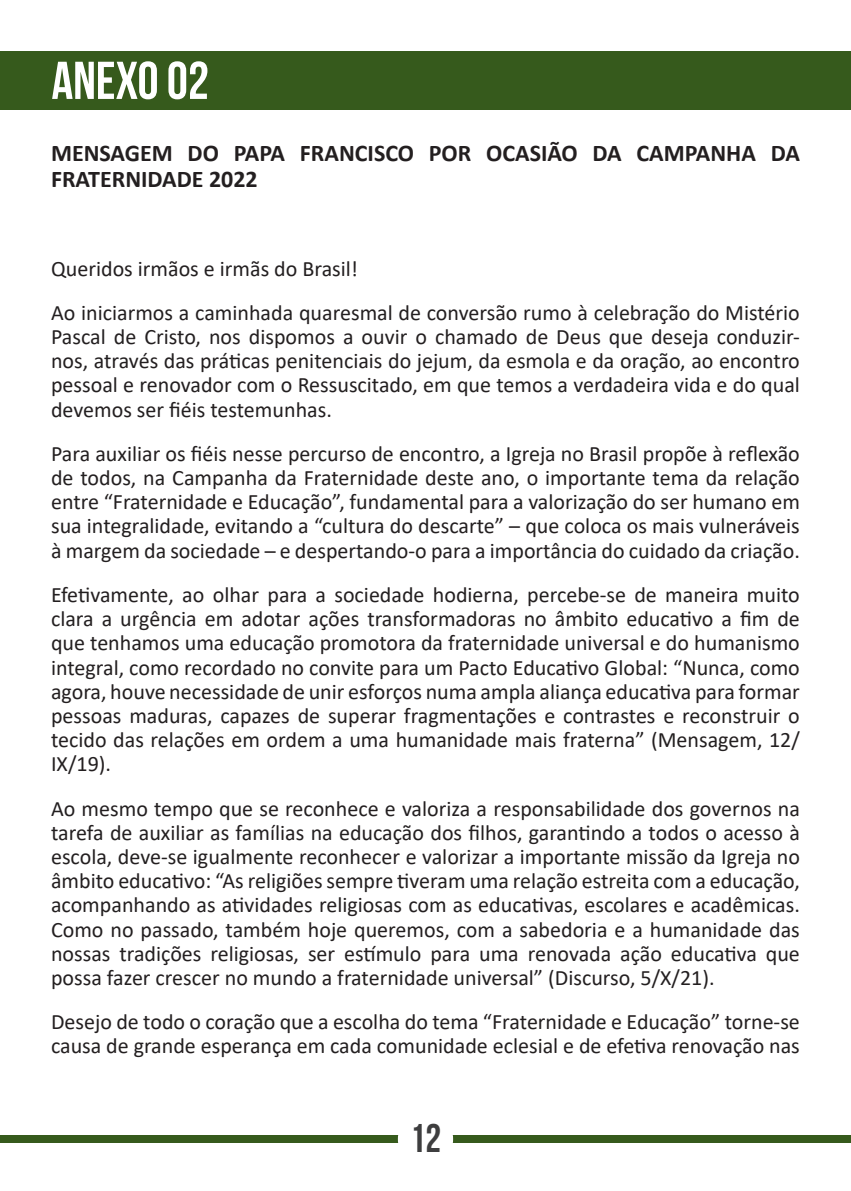
<style>
.page{position:relative;width:851px;height:1191px;background:#fff}
.page>*{position:absolute;margin:0;border:0;box-sizing:border-box;transform-origin:0 0}
.t1{font:53.2px "Bebas Neue";color:#fff}
.t2{font:700 40px "Bebas Neue";color:#3e3e3f}
.t3{font:700 24px/26.4px "Calibri";color:#231f20}
.t4{font:22px/24.2px "Calibri";color:#231f20;text-align:justify}
</style>
<div class="page">
<div style="left:0;top:1135px;width:850px;height:7px;background:#365a1c"></div>
<div style="left:398px;top:1111px;width:55px;height:55px;background:#fff;border-radius:50%"></div>
<div style="left:0;top:51px;width:850px;height:59px;background:#365a1c"></div>
<h1 class="t1" style="left:51px;top:51px;width:159px">ANEXO 02</h1>
<p class="t3" style="left:51px;top:139px;width:750px">MENSAGEM DO PAPA FRANCISCO POR OCASIÃO DA CAMPANHA DA<br>FRATERNIDADE 2022</p>
<p class="t4" style="left:51px;top:246px;width:750px;line-height:44.2px">Queridos irmãos e irmãs do Brasil!<br>Ao iniciarmos a caminhada quaresmal de conversão rumo à celebração do Mistério</p>
<p class="t4" style="left:51px;top:324px;width:750px">Pascal de Cristo, nos dispomos a ouvir o chamado de Deus que deseja conduzir&shy;nos, através das práticas penitenciais do jejum, da esmola e da oração, ao encontro pessoal e renovador com o Ressuscitado, em que temos a verdadeira vida e do qual devemos ser fiéis testemunhas.</p>
<p class="t4" style="left:51px;top:441px;width:750px">Para auxiliar os fiéis nesse percurso de encontro, a Igreja no Brasil propõe à reflexão de todos, na Campanha da Fraternidade deste ano, o importante tema da relação entre “Fraternidade e Educação”, fundamental para a valorização do ser humano em sua integralidade, evitando a “cultura do descarte” – que coloca os mais vulneráveis à margem da sociedade – e despertando-o para a importância do cuidado da criação.</p>
<p class="t4" style="left:51px;top:582px;width:750px">Efetivamente, ao olhar para a sociedade hodierna, percebe-se de maneira muito clara a urgência em adotar ações transformadoras no âmbito educativo a fim de que tenhamos uma educação promotora da fraternidade universal e do humanismo integral, como recordado no convite para um Pacto Educativo Global: “Nunca, como agora, houve necessidade de unir esforços numa ampla aliança educativa para formar pessoas maduras, capazes de superar fragmentações e contrastes e reconstruir o tecido das relações em ordem a uma humanidade mais fraterna” (Mensagem, 12/ IX/19).</p>
<p class="t4" style="left:51px;top:795px;width:750px">Ao mesmo tempo que se reconhece e valoriza a responsabilidade dos governos na tarefa de auxiliar as famílias na educação dos filhos, garantindo a todos o acesso à escola, deve-se igualmente reconhecer e valorizar a importante missão da Igreja no âmbito educativo: “As religiões sempre tiveram uma relação estreita com a educação, acompanhando as atividades religiosas com as educativas, escolares e acadêmicas.<br>Como no passado, também hoje queremos, com a sabedoria e a humanidade das nossas tradições religiosas, ser estímulo para uma renovada ação educativa que possa fazer crescer no mundo a fraternidade universal” (Discurso, 5/X/21).</p>
<p class="t4" style="left:51px;top:1009px;width:750px">Desejo de todo o coração que a escolha do tema “Fraternidade e Educação” torne-se causa de grande esperança em cada comunidade eclesial e de efetiva renovação nas</p>
<h2 class="t2" style="left:410px;top:1116px;width:33px">12</h2>
</div>
